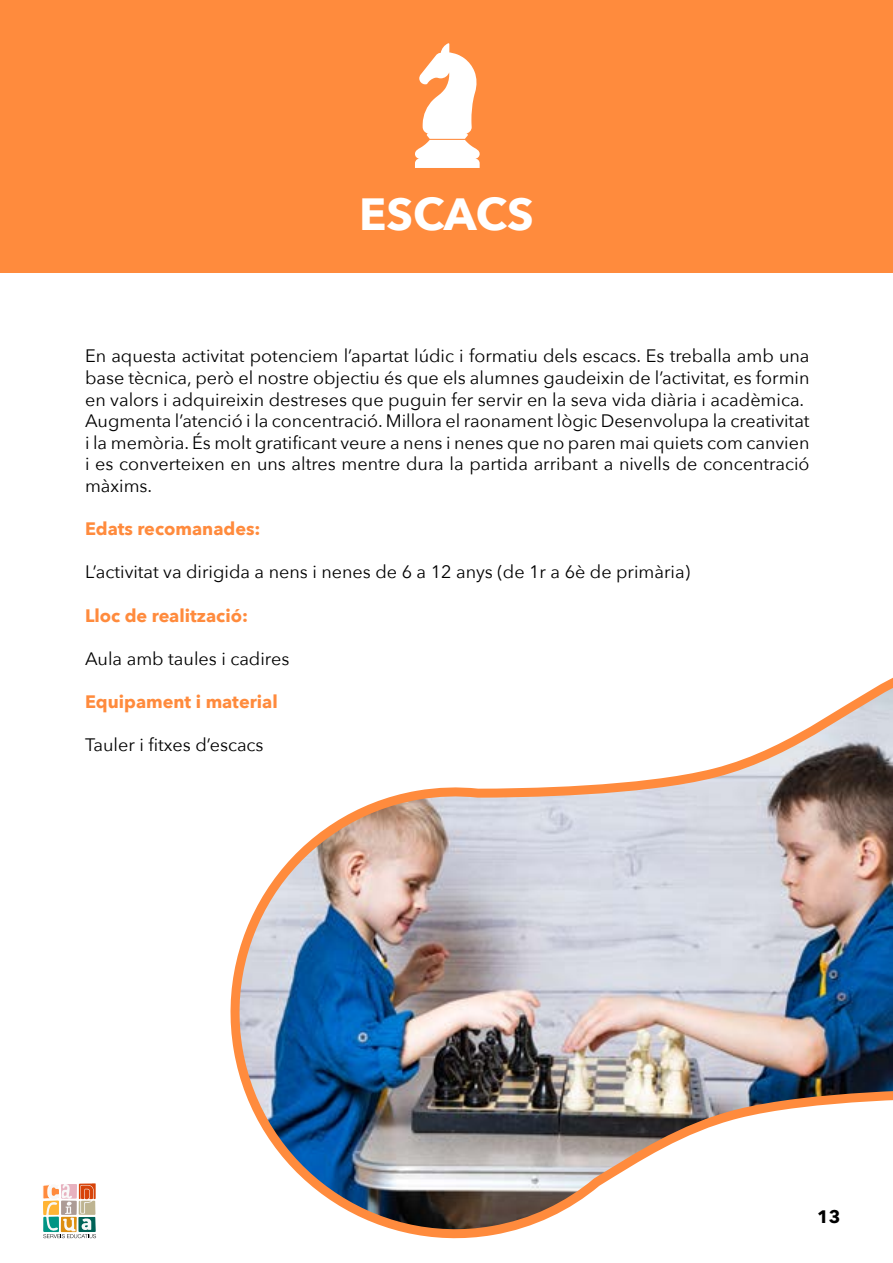
<style>
.page{position:relative;width:893px;height:1263px;background:#fff}
.page>*{position:absolute;margin:0;border:0;box-sizing:border-box;transform-origin:0 0}
.t1{font:700 45px "Avenir Next";color:#fff}
.t2{font:18px/21.6px "Avenir Next";color:#000}
.t3{font:700 18px "Avenir Next";color:#ff8b3d}
.t4{font:700 18px "Avenir Next";color:#000}
</style>
<div class="page">
<svg style="left:43px;top:1183px;width:53px;height:55px"></svg>
<div style="left:0;top:0;width:893px;height:272px;background:#ff8b3d"></div>
<img style="left:230px;top:677px;width:663px;height:562px">
<svg style="left:415px;top:43px;width:65px;height:125px"></svg>
<h1 class="t1" style="left:359px;top:176px;width:176px">ESCACS</h1>
<p class="t2" style="left:85px;top:345px;width:726px">En aquesta activitat potenciem l’apartat lúdic i formatiu dels escacs. Es treballa amb una base tècnica, però el nostre objectiu és que els alumnes gaudeixin de l’activitat, es formin en valors i adquireixin destreses que puguin fer servir en la seva vida diària i acadèmica.<br>Augmenta l’atenció i la concentració. Millora el raonament lògic Desenvolupa la creativitat i la memòria. És molt gratificant veure a nens i nenes que no paren mai quiets com canvien i es converteixen en uns altres mentre dura la partida arribant a nivells de concentració màxims.</p>
<p class="t3" style="left:85px;top:513px;width:177px">Edats recomanades:</p>
<p class="t2" style="left:85px;top:561px;width:606px">L’activitat va dirigida a nens i nenes de 6 a 12 anys (de 1r a 6è de primària)</p>
<p class="t3" style="left:85px;top:600px;width:164px">Lloc de realització:</p>
<p class="t2" style="left:85px;top:647px;width:206px">Aula amb taules i cadires</p>
<p class="t3" style="left:85px;top:686px;width:194px">Equipament i material</p>
<p class="t2" style="left:85px;top:733px;width:180px">Tauler i fitxes d’escacs</p>
<p class="t4" style="left:817px;top:1200px;width:25px">13</p>
</div>
